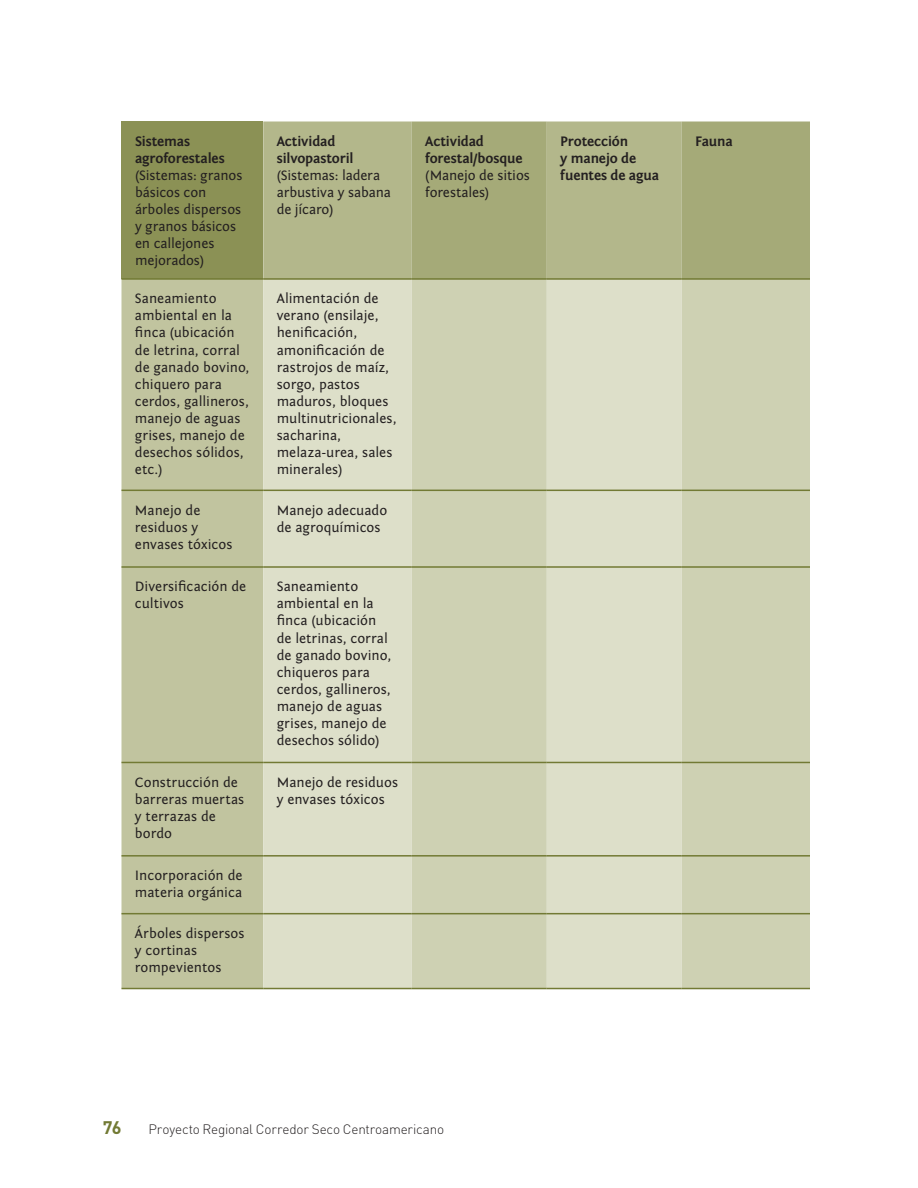
<style>
.page{position:relative;width:918px;height:1188px;background:#fff}
.page>*{position:absolute;margin:0;border:0;box-sizing:border-box;transform-origin:0 0}
.t1{font:700 18px "DIN Pro";color:#727a34}
.cuerpo{font:14.25px/17.1px "Fontin Sans";color:#231f20}
.cuerpo-2{font:700 14.25px/17.1px "Fontin Sans";letter-spacing:-.01em;color:#231f20}
.t2{font:300 13.5px "DIN Pro";letter-spacing:-.015em;color:#231f20}
.s1{font-weight:700}
</style>
<div class="page">
<div style="left:122px;top:122px;width:141px;height:157px;background:#8b9155"></div>
<div style="left:263px;top:122px;width:149px;height:156px;background:#b3b78b"></div>
<svg style="left:412px;top:122px;width:398px;height:156px;background:#a9ae7e"></svg>
<div style="left:122px;top:280px;width:141px;height:708px;background:#c1c49f"></div>
<div style="left:263px;top:280px;width:149px;height:708px;background:#dddfc9"></div>
<svg style="left:412px;top:280px;width:398px;height:708px;background:#d2d5ba"></svg>
<hr style="left:122px;top:278px;width:141px;height:2px;background:#727a34">
<hr style="left:263px;top:278px;width:149px;height:2px;background:#727a34">
<hr style="left:412px;top:278px;width:135px;height:2px;background:#727a34">
<hr style="left:547px;top:278px;width:135px;height:2px;background:#727a34">
<hr style="left:682px;top:278px;width:128px;height:2px;background:#727a34">
<hr style="left:122px;top:490px;width:141px;height:1px;background:#727a34">
<hr style="left:263px;top:490px;width:149px;height:1px;background:#727a34">
<hr style="left:412px;top:490px;width:135px;height:1px;background:#727a34">
<hr style="left:547px;top:490px;width:135px;height:1px;background:#727a34">
<hr style="left:682px;top:490px;width:128px;height:1px;background:#727a34">
<hr style="left:122px;top:566px;width:141px;height:2px;background:#727a34">
<hr style="left:263px;top:566px;width:149px;height:2px;background:#727a34">
<hr style="left:412px;top:566px;width:135px;height:2px;background:#727a34">
<hr style="left:547px;top:566px;width:135px;height:2px;background:#727a34">
<hr style="left:682px;top:566px;width:128px;height:2px;background:#727a34">
<hr style="left:122px;top:762px;width:141px;height:1px;background:#727a34">
<hr style="left:263px;top:762px;width:149px;height:1px;background:#727a34">
<hr style="left:412px;top:762px;width:135px;height:1px;background:#727a34">
<hr style="left:547px;top:762px;width:135px;height:1px;background:#727a34">
<hr style="left:682px;top:762px;width:128px;height:1px;background:#727a34">
<hr style="left:122px;top:855px;width:141px;height:2px;background:#727a34">
<hr style="left:263px;top:855px;width:149px;height:2px;background:#727a34">
<hr style="left:412px;top:855px;width:135px;height:2px;background:#727a34">
<hr style="left:547px;top:855px;width:135px;height:2px;background:#727a34">
<hr style="left:682px;top:855px;width:128px;height:2px;background:#727a34">
<hr style="left:122px;top:913px;width:141px;height:1px;background:#727a34">
<hr style="left:263px;top:913px;width:149px;height:1px;background:#727a34">
<hr style="left:412px;top:913px;width:135px;height:1px;background:#727a34">
<hr style="left:547px;top:913px;width:135px;height:1px;background:#727a34">
<hr style="left:682px;top:913px;width:128px;height:1px;background:#727a34">
<hr style="left:122px;top:988px;width:141px;height:1px;background:#727a34">
<hr style="left:263px;top:988px;width:149px;height:1px;background:#727a34">
<hr style="left:412px;top:988px;width:135px;height:1px;background:#727a34">
<hr style="left:547px;top:988px;width:135px;height:1px;background:#727a34">
<hr style="left:682px;top:988px;width:128px;height:1px;background:#727a34">
<p class="cuerpo" style="left:135px;top:133px;width:109px"><span class="s1">Sistemas agroforestales </span>(Sistemas: granos básicos con árboles dispersos y granos básicos en callejones mejorados)</p>
<p class="cuerpo" style="left:277px;top:133px;width:116px"><span class="s1">Actividad silvopastoril </span>(Sistemas: ladera arbustiva y sabana de jícaro)</p>
<p class="cuerpo" style="left:425px;top:133px;width:106px"><span class="s1">Actividad forestal/bosque </span>(Manejo de sitios forestales)</p>
<p class="cuerpo-2" style="left:560px;top:133px;width:100px">Protección<br>y manejo de fuentes de agua</p>
<p class="cuerpo-2" style="left:695px;top:133px;width:39px">Fauna</p>
<p class="cuerpo" style="left:135px;top:290px;width:116px">Saneamiento ambiental en la finca (ubicación de letrina, corral de ganado bovino, chiquero para cerdos, gallineros, manejo de aguas grises, manejo de desechos sólidos, etc.)</p>
<p class="cuerpo" style="left:277px;top:290px;width:121px">Alimentación de verano (ensilaje, henificación, amonificación de rastrojos de maíz, sorgo, pastos maduros, bloques multinutricionales, sacharina, melaza-urea, sales minerales)</p>
<p class="cuerpo" style="left:135px;top:502px;width:99px">Manejo de residuos y envases tóxicos</p>
<p class="cuerpo" style="left:277px;top:502px;width:112px">Manejo adecuado de agroquímicos</p>
<p class="cuerpo" style="left:135px;top:578px;width:113px">Diversificación de cultivos</p>
<p class="cuerpo" style="left:277px;top:578px;width:116px">Saneamiento ambiental en la finca (ubicación de letrinas, corral de ganado bovino, chiqueros para cerdos, gallineros, manejo de aguas grises, manejo de desechos sólido)</p>
<p class="cuerpo" style="left:135px;top:774px;width:111px">Construcción de barreras muertas y terrazas de bordo</p>
<p class="cuerpo" style="left:277px;top:774px;width:123px">Manejo de residuos y envases tóxicos</p>
<p class="cuerpo" style="left:135px;top:867px;width:109px">Incorporación de materia orgánica</p>
<p class="cuerpo" style="left:135px;top:925px;width:111px">Árboles dispersos y cortinas rompevientos</p>
<p class="t1" style="left:103px;top:1115px;width:20px">76</p>
<p class="t2" style="left:148px;top:1120px;width:297px">Proyecto Regional Corredor Seco Centroamericano</p>
</div>
